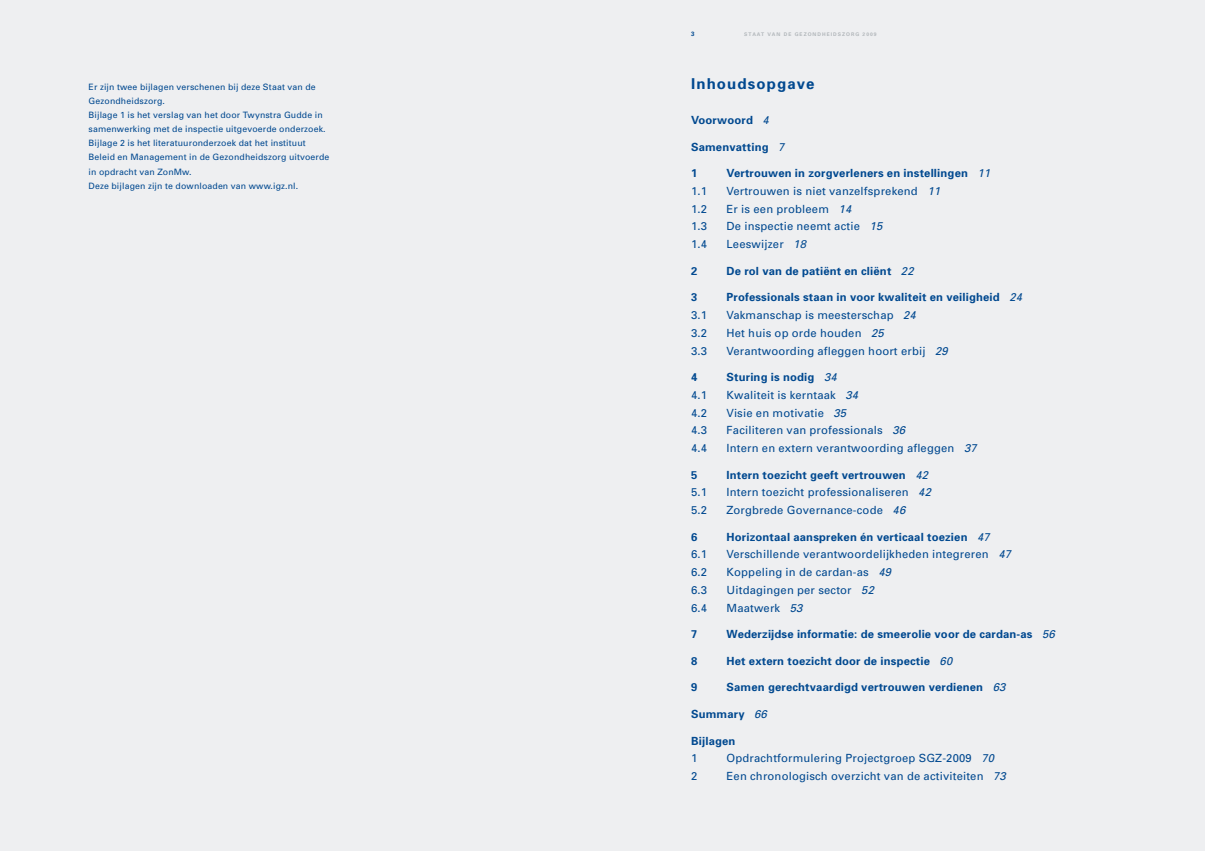
<style>
.page{position:relative;width:1205px;height:851px;background:#fff}
.page>*{position:absolute;margin:0;border:0;box-sizing:border-box;transform-origin:0 0}
.inh_hoofdstuk{font:700 15px "Univers";letter-spacing:.075em;color:#014990}
.inhoud{font:11.25px "Univers";letter-spacing:.015em;color:#014990}
.inh_hoofdstuk-2{font:700 11.25px "Univers";letter-spacing:.015em;color:#014990}
.bijlage_platte_tekst{font:8.75px/14.1px "Univers";letter-spacing:.015em;color:#014990}
.platte_tekst{font:700 6.25px "Univers";color:#014990}
.platte_tekst-2{font:700 5px "Univers";letter-spacing:.2em;color:#b2b7bb}
.s1{font-weight:400;font-style:italic}
.s2{font-style:italic}
</style>
<div class="page">
<div style="left:602px;top:0;width:603px;height:850px;background:#eeeff1"></div>
<div style="left:0;top:0;width:602px;height:850px;background:#eeeff1"></div>
<p class="bijlage_platte_tekst" style="left:89px;top:79px;width:229px">Er zijn twee bijlagen verschenen bij deze Staat van de<br>Gezondheidszorg.</p>
<p class="bijlage_platte_tekst" style="left:89px;top:107px;width:239px">Bijlage 1 is het verslag van het door Twynstra Gudde in samenwerking met de inspectie uitgevoerde onderzoek.</p>
<p class="bijlage_platte_tekst" style="left:89px;top:136px;width:242px">Bijlage 2 is het literatuuronderzoek dat het instituut<br>Beleid en Management in de Gezondheidszorg uitvoerde in opdracht van ZonMw.</p>
<p class="bijlage_platte_tekst" style="left:89px;top:178px;width:211px">Deze bijlagen zijn te downloaden van www.igz.nl.</p>
<p class="platte_tekst" style="left:691px;top:30px;width:5px">3</p>
<p class="platte_tekst-2" style="left:744px;top:31px;width:134px">STAAT VAN DE GEZONDHEIDSZORG 2009</p>
<p class="inh_hoofdstuk" style="left:691px;top:74px;width:125px">Inhoudsopgave</p>
<p class="inh_hoofdstuk-2" style="left:691px;top:113px;width:79px">Voorwoord <span class="s1">4</span></p>
<p class="inh_hoofdstuk-2" style="left:691px;top:139px;width:95px">Samenvatting <span class="s1">7</span></p>
<p class="inh_hoofdstuk-2" style="left:691px;top:166px;width:8px">1</p>
<p class="inh_hoofdstuk-2" style="left:726px;top:166px;width:265px">Vertrouwen in zorgverleners en instellingen <span class="s1">11</span></p>
<p class="inhoud" style="left:691px;top:184px;width:17px">1.1</p>
<p class="inhoud" style="left:726px;top:184px;width:215px">Vertrouwen is niet vanzelfsprekend <span class="s2">11</span></p>
<p class="inhoud" style="left:691px;top:202px;width:17px">1.2</p>
<p class="inhoud" style="left:726px;top:202px;width:126px">Er is een probleem <span class="s2">14</span></p>
<p class="inhoud" style="left:691px;top:219px;width:17px">1.3</p>
<p class="inhoud" style="left:726px;top:219px;width:157px">De inspectie neemt actie <span class="s2">15</span></p>
<p class="inhoud" style="left:691px;top:237px;width:17px">1.4</p>
<p class="inhoud" style="left:726px;top:237px;width:81px">Leeswijzer <span class="s2">18</span></p>
<p class="inh_hoofdstuk-2" style="left:691px;top:263px;width:8px">2</p>
<p class="inh_hoofdstuk-2" style="left:726px;top:263px;width:189px">De rol van de patiënt en cliënt <span class="s1">22</span></p>
<p class="inh_hoofdstuk-2" style="left:691px;top:290px;width:8px">3</p>
<p class="inh_hoofdstuk-2" style="left:726px;top:290px;width:297px">Professionals staan in voor kwaliteit en veiligheid <span class="s1">24</span></p>
<p class="inhoud" style="left:691px;top:308px;width:17px">3.1</p>
<p class="inhoud" style="left:726px;top:308px;width:191px">Vakmanschap is meesterschap <span class="s2">24</span></p>
<p class="inhoud" style="left:691px;top:326px;width:17px">3.2</p>
<p class="inhoud" style="left:726px;top:326px;width:159px">Het huis op orde houden <span class="s2">25</span></p>
<p class="inhoud" style="left:691px;top:343px;width:17px">3.3</p>
<p class="inhoud" style="left:726px;top:343px;width:223px">Verantwoording afleggen hoort erbij <span class="s2">29</span></p>
<p class="inh_hoofdstuk-2" style="left:691px;top:370px;width:8px">4</p>
<p class="inh_hoofdstuk-2" style="left:726px;top:370px;width:112px">Sturing is nodig <span class="s1">34</span></p>
<p class="inhoud" style="left:691px;top:388px;width:17px">4.1</p>
<p class="inhoud" style="left:726px;top:388px;width:133px">Kwaliteit is kerntaak <span class="s2">34</span></p>
<p class="inhoud" style="left:691px;top:405px;width:17px">4.2</p>
<p class="inhoud" style="left:726px;top:405px;width:121px">Visie en motivatie <span class="s2">35</span></p>
<p class="inhoud" style="left:691px;top:423px;width:17px">4.3</p>
<p class="inhoud" style="left:726px;top:423px;width:180px">Faciliteren van professionals <span class="s2">36</span></p>
<p class="inhoud" style="left:691px;top:441px;width:17px">4.4</p>
<p class="inhoud" style="left:726px;top:441px;width:252px">Intern en extern verantwoording afleggen <span class="s2">37</span></p>
<p class="inh_hoofdstuk-2" style="left:691px;top:467px;width:8px">5</p>
<p class="inh_hoofdstuk-2" style="left:726px;top:467px;width:203px">Intern toezicht geeft vertrouwen <span class="s1">42</span></p>
<p class="inhoud" style="left:691px;top:485px;width:17px">5.1</p>
<p class="inhoud" style="left:726px;top:485px;width:206px">Intern toezicht professionaliseren <span class="s2">42</span></p>
<p class="inhoud" style="left:691px;top:503px;width:17px">5.2</p>
<p class="inhoud" style="left:726px;top:503px;width:180px">Zorgbrede Governance-code <span class="s2">46</span></p>
<p class="inh_hoofdstuk-2" style="left:691px;top:529px;width:8px">6</p>
<p class="inh_hoofdstuk-2" style="left:726px;top:529px;width:265px">Horizontaal aanspreken én verticaal toezien <span class="s1">47</span></p>
<p class="inhoud" style="left:691px;top:547px;width:17px">6.1</p>
<p class="inhoud" style="left:726px;top:547px;width:286px">Verschillende verantwoordelijkheden integreren <span class="s2">47</span></p>
<p class="inhoud" style="left:691px;top:565px;width:17px">6.2</p>
<p class="inhoud" style="left:726px;top:565px;width:166px">Koppeling in de cardan-as <span class="s2">49</span></p>
<p class="inhoud" style="left:691px;top:583px;width:17px">6.3</p>
<p class="inhoud" style="left:726px;top:583px;width:149px">Uitdagingen per sector <span class="s2">52</span></p>
<p class="inhoud" style="left:691px;top:600px;width:17px">6.4</p>
<p class="inhoud" style="left:726px;top:600px;width:77px">Maatwerk <span class="s2">53</span></p>
<p class="inh_hoofdstuk-2" style="left:691px;top:627px;width:8px">7</p>
<p class="inh_hoofdstuk-2" style="left:726px;top:627px;width:330px">Wederzijdse informatie: de smeerolie voor de cardan-as <span class="s1">56</span></p>
<p class="inh_hoofdstuk-2" style="left:691px;top:653px;width:8px">8</p>
<p class="inh_hoofdstuk-2" style="left:726px;top:653px;width:227px">Het extern toezicht door de inspectie <span class="s1">60</span></p>
<p class="inh_hoofdstuk-2" style="left:691px;top:680px;width:8px">9</p>
<p class="inh_hoofdstuk-2" style="left:726px;top:680px;width:280px">Samen gerechtvaardigd vertrouwen verdienen <span class="s1">63</span></p>
<p class="inh_hoofdstuk-2" style="left:691px;top:706px;width:77px">Summary <span class="s1">66</span></p>
<p class="inh_hoofdstuk-2" style="left:691px;top:733px;width:46px">Bijlagen</p>
<p class="inhoud" style="left:691px;top:751px;width:8px">1</p>
<p class="inhoud" style="left:726px;top:751px;width:269px">Opdrachtformulering Projectgroep SGZ-2009 <span class="s2">70</span></p>
<p class="inhoud" style="left:691px;top:769px;width:8px">2</p>
<p class="inhoud" style="left:726px;top:769px;width:281px">Een chronologisch overzicht van de activiteiten <span class="s2">73</span></p>
</div>
